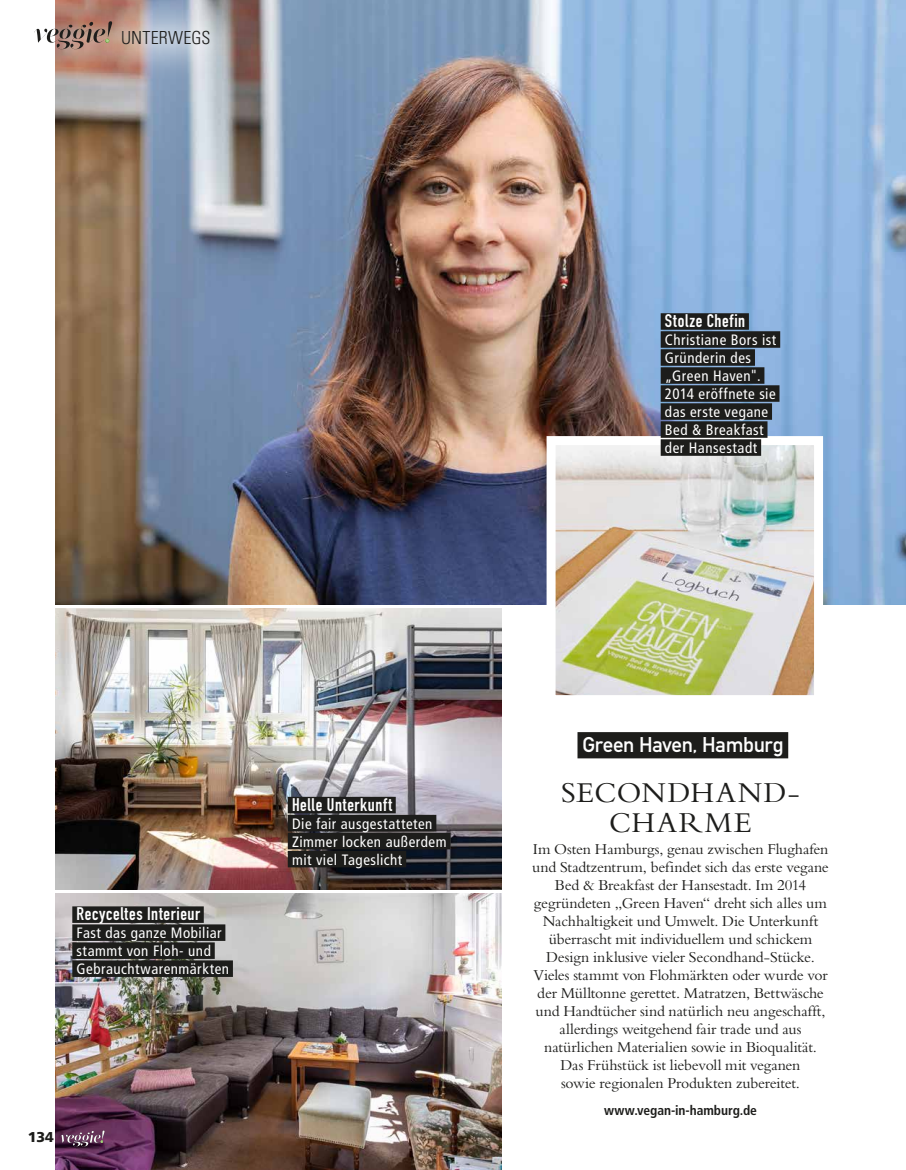
<style>
.page{position:relative;width:906px;height:1170px;background:#fff}
.page>*{position:absolute;margin:0;border:0;box-sizing:border-box;transform-origin:0 0}
.t1{font:30px/30px "Bembo";letter-spacing:.055em;color:#1d1d1b;text-align:center}
.t2{font:21px "DIN Mittelschrift LT";letter-spacing:-.015em;color:#fff}
.t3{font:18px "DIN Engschrift LT Alternate";letter-spacing:.035em;color:#fff}
.t4{font:300 condensed 18px "Univers LT";letter-spacing:.01em;color:#1d1d1b}
.t5{font:15.75px/18px "Bembo";letter-spacing:-.01em;color:#1d1d1b;text-align:center}
.t6{font:condensed 15px/18px "Frutiger LT";letter-spacing:.035em;color:#fff}
.t7{font:900 14.25px "Frutiger LT";color:#1d1d1b}
.t8{font:700 condensed 13.5px "Frutiger LT";letter-spacing:-.005em;color:#1d1d1b}
</style>
<div class="page">
<img style="left:55px;top:0;width:851px;height:604px">
<img style="left:55px;top:608px;width:447px;height:281px">
<img style="left:55px;top:893px;width:447px;height:276px">
<img style="left:556px;top:446px;width:257px;height:248px">
<div style="left:546px;top:436px;width:277px;height:268px;border:9px solid #fff"></div>
<hr style="left:905px;top:634px;width:1px;height:535px;background:#eaeffa">
<svg style="left:558px;top:696px;width:230px;height:63px"></svg>
<div style="left:577px;top:732px;width:211px;height:26px;background:#1d1d1b"></div>
<div style="left:288px;top:796px;width:108px;height:17px;background:#1d1d1b"></div>
<div style="left:288px;top:814px;width:148px;height:17px;background:#1d1d1b"></div>
<div style="left:288px;top:832px;width:162px;height:17px;background:#1d1d1b"></div>
<div style="left:288px;top:850px;width:118px;height:17px;background:#1d1d1b"></div>
<div style="left:72px;top:906px;width:132px;height:16px;background:#1d1d1b"></div>
<div style="left:72px;top:924px;width:153px;height:16px;background:#1d1d1b"></div>
<div style="left:72px;top:942px;width:143px;height:16px;background:#1d1d1b"></div>
<div style="left:72px;top:960px;width:161px;height:16px;background:#1d1d1b"></div>
<div style="left:660px;top:313px;width:89px;height:17px;background:#1d1d1b"></div>
<div style="left:660px;top:331px;width:120px;height:17px;background:#1d1d1b"></div>
<div style="left:660px;top:349px;width:95px;height:17px;background:#1d1d1b"></div>
<div style="left:660px;top:367px;width:104px;height:17px;background:#1d1d1b"></div>
<div style="left:660px;top:385px;width:119px;height:17px;background:#1d1d1b"></div>
<div style="left:660px;top:403px;width:112px;height:17px;background:#1d1d1b"></div>
<div style="left:660px;top:421px;width:107px;height:17px;background:#1d1d1b"></div>
<div style="left:660px;top:439px;width:101px;height:17px;background:#1d1d1b"></div>
<svg style="left:86px;top:0;width:159px;height:81px;background:#9f9194"></svg>
<svg style="left:104px;top:11px;width:124px;height:52px;background:#bdc0c8"></svg>
<div style="left:29px;top:15px;width:103px;height:54px;background:#fff;opacity:.75"></div>
<svg style="left:34px;top:21px;width:78px;height:28px"></svg>
<svg style="left:60px;top:1130px;width:45px;height:16px"></svg>
<p class="t4" style="left:121px;top:27px;width:91px">UNTERWEGS</p>
<p class="t3" style="left:665px;top:310px;width:82px">Stolze Chefin</p>
<p class="t6" style="left:665px;top:331px;width:113px">Christiane Bors ist<br>Gründerin des „Green Haven".<br>2014 eröffnete sie das erste vegane<br>Bed &amp; Breakfast der Hansestadt</p>
<p class="t3" style="left:77px;top:903px;width:125px">Recyceltes Interieur</p>
<p class="t6" style="left:77px;top:924px;width:154px">Fast das ganze Mobiliar stammt von Floh- und<br>Gebrauchtwarenmärkten</p>
<p class="t7" style="left:28px;top:1128px;width:28px">134</p>
<p class="t3" style="left:292px;top:794px;width:101px">Helle Unterkunft</p>
<p class="t6" style="left:292px;top:814px;width:156px">Die fair ausgestatteten<br>Zimmer locken außerdem mit viel Tageslicht</p>
<h2 class="t2" style="left:582px;top:732px;width:203px">Green Haven, Hamburg</h2>
<h1 class="t1" style="left:561px;top:776px;width:240px">SECONDHAND-<br>CHARME</h1>
<p class="t5" style="left:532px;top:839px;width:298px">Im Osten Hamburgs, genau zwischen Flughafen und Stadtzentrum, befindet sich das erste vegane Bed &amp; Breakfast der Hansestadt. Im 2014 gegründeten „Green Haven“ dreht sich alles um Nachhaltigkeit und Umwelt. Die Unterkunft überrascht mit individuellem und schickem Design inklusive vieler Secondhand-Stücke.<br>Vieles stammt von Flohmärkten oder wurde vor der Mülltonne gerettet. Matratzen, Bettwäsche und Handtücher sind natürlich neu angeschafft, allerdings weitgehend fair trade und aus natürlichen Materialien sowie in Bioqualität.<br>Das Frühstück ist liebevoll mit veganen<br>sowie regionalen Produkten zubereitet.</p>
<p class="t8" style="left:604px;top:1101px;width:154px">www.vegan-in-hamburg.de</p>
</div>
